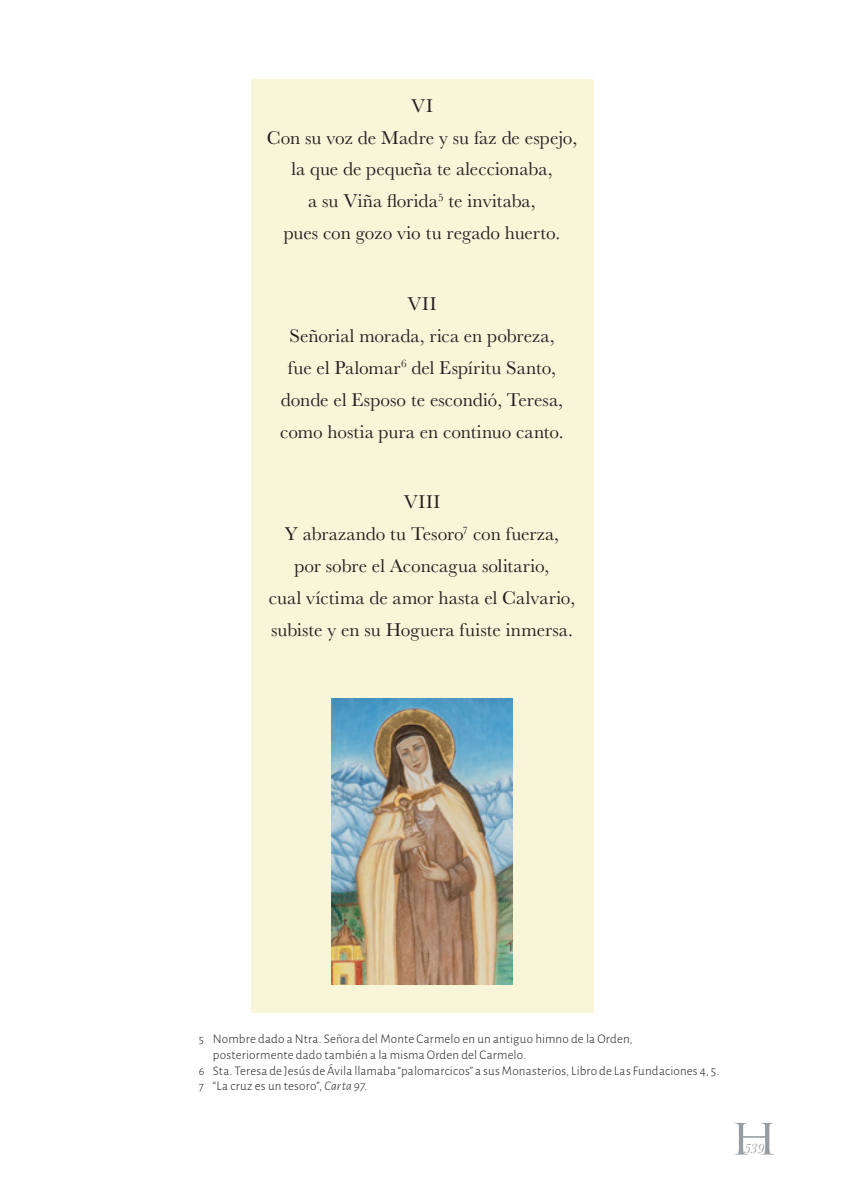
<style>
.page{position:relative;width:844px;height:1191px;background:#fff}
.page>*{position:absolute;margin:0;border:0;box-sizing:border-box;transform-origin:0 0}
.t1{font:42px "Trajan Pro";color:#979da0;scale:1.2 1}
.Texto_general_Bask{font:19.25px "Baskerville";color:#231f20}
.t2{font:italic 14px "Baskerville";color:#979da0}
.Notas_Alegreya_San{font:300 13.12px "Alegreya Sans";letter-spacing:.01em;color:#231f20}
.s1{font-size:12.25px}
.s2{font-style:italic}
</style>
<div class="page">
<div style="left:251px;top:79px;width:342px;height:934px;background:#f9f5d9"></div>
<img style="left:331px;top:699px;width:181px;height:285px">
<p class="Texto_general_Bask" style="left:411px;top:93px;width:23px">VI</p>
<p class="Texto_general_Bask" style="left:267px;top:125px;width:312px">Con su voz de Madre y su faz de espejo,</p>
<p class="Texto_general_Bask" style="left:291px;top:157px;width:262px">la que de pequeña te aleccionaba,</p>
<p class="Texto_general_Bask" style="left:308px;top:189px;width:229px">a su Viña florida<sup>5</sup> te invitaba,</p>
<p class="Texto_general_Bask" style="left:284px;top:221px;width:278px">pues con gozo vio tu regado huerto.</p>
<p class="Texto_general_Bask" style="left:407px;top:291px;width:31px">VII</p>
<p class="Texto_general_Bask" style="left:289px;top:323px;width:266px">Señorial morada, rica en pobreza,</p>
<p class="Texto_general_Bask" style="left:288px;top:355px;width:269px">fue el Palomar<sup>6</sup> del Espíritu Santo,</p>
<p class="Texto_general_Bask" style="left:281px;top:387px;width:283px">donde el Esposo te escondió, Teresa,</p>
<p class="Texto_general_Bask" style="left:280px;top:419px;width:285px">como hostia pura en continuo canto.</p>
<p class="Texto_general_Bask" style="left:403px;top:489px;width:38px">VIII</p>
<p class="Texto_general_Bask" style="left:285px;top:521px;width:276px">Y abrazando tu Tesoro<sup>7</sup> con fuerza,</p>
<p class="Texto_general_Bask" style="left:294px;top:553px;width:256px">por sobre el Aconcagua solitario,</p>
<p class="Texto_general_Bask" style="left:269px;top:585px;width:308px">cual víctima de amor hasta el Calvario,</p>
<p class="Texto_general_Bask" style="left:271px;top:617px;width:303px">subiste y en su Hoguera fuiste inmersa.</p>
<p class="Notas_Alegreya_San" style="left:199px;top:1030px;width:435px"><span class="s1">5</span> Nombre dado a Ntra. Señora del Monte Carmelo en un antiguo himno de la Orden,</p>
<p class="Notas_Alegreya_San" style="left:213px;top:1046px;width:314px">posteriormente dado también a la misma Orden del Carmelo.</p>
<p class="Notas_Alegreya_San" style="left:199px;top:1061px;width:521px"><span class="s1">6</span> Sta. Teresa de Jesús de Ávila llamaba “palomarcicos” a sus Monasterios, Libro de Las Fundaciones 4, 5.</p>
<p class="Notas_Alegreya_San" style="left:199px;top:1077px;width:169px"><span class="s1">7</span> “La cruz es un tesoro”, <span class="s2">Carta 97</span>.</p>
<h1 class="t1" style="left:729px;top:1112px;width:42px">H</h1>
<p class="t2" style="left:743px;top:1138px;width:22px">539</p>
</div>
